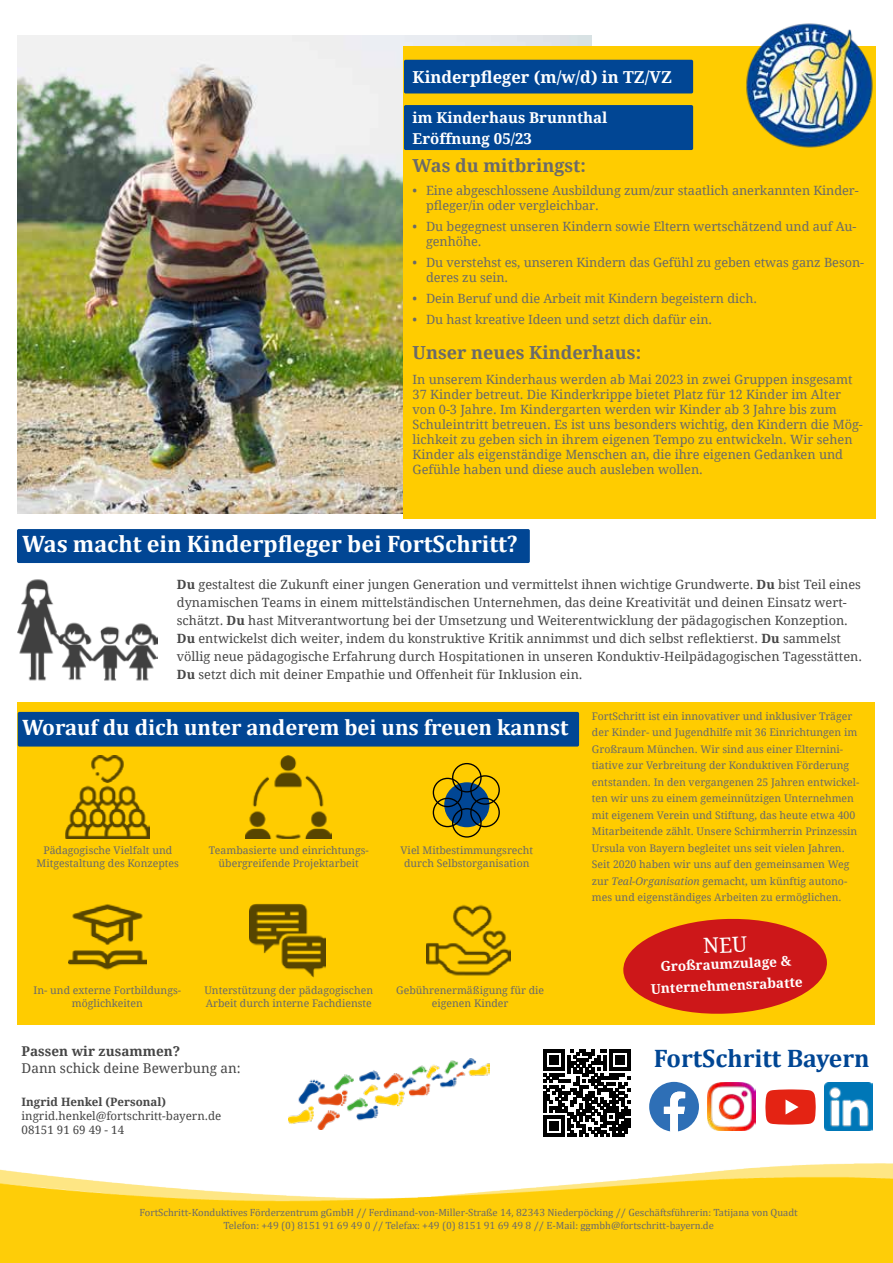
<style>
.page{position:relative;width:893px;height:1263px;background:#fff}
.page>*{position:absolute;margin:0;border:0;box-sizing:border-box;transform-origin:0 0}
.t1{font:700 25.5px "Cambria";color:#004694}
.t2{font:700 24px "Cambria";color:#fff}
.t3{font:700 22.5px "Cambria";color:#fff}
.t4{font:700 18px "Droid Serif";color:#6a6a6a}
.t5{font:700 16.5px "Droid Serif";color:#fff}
.t6{font:700 15px/21px "Droid Serif";color:#fff}
.t7{font:700 13.5px/21.8px "Droid Serif";color:#fff;text-align:center}
.t8{font:13.5px "Droid Serif";color:#464646}
.t9{font:700 13.5px "Droid Serif";color:#464646}
.t10{font:12.75px/15px "Droid Serif";color:#6a6a6a}
.t11{font:12.75px/18px "Droid Serif";color:#464646}
.t12{font:11.55px/13.8px "Droid Serif";color:#464646}
.t13{font:700 11.55px "Droid Serif";color:#464646}
.t14{font:10.5px/16.5px "Droid Serif";color:#6a6a6a;text-align:center}
.t15{font:10.5px/12.6px "Cambria";color:#6a6a6a;text-align:center}
.s1{font-weight:700}
.s2{font-style:italic}
</style>
<div class="page">
<img style="left:17px;top:35px;width:575px;height:478px">
<div style="left:404px;top:47px;width:472px;height:472px;background:#fc0"></div>
<div style="left:404px;top:60px;width:289px;height:33px;background:#014694;border-radius:2px"></div>
<div style="left:404px;top:105px;width:289px;height:45px;background:#014694;border-radius:2px"></div>
<div style="left:17px;top:529px;width:513px;height:34px;background:#014694;border-radius:2px"></div>
<div style="left:18px;top:702px;width:857px;height:322px;background:#fc0"></div>
<img style="left:66px;top:755px;width:83px;height:84px">
<img style="left:245px;top:755px;width:86px;height:84px">
<img style="left:427px;top:905px;width:83px;height:71px">
<img style="left:68px;top:904px;width:79px;height:66px">
<img style="left:250px;top:903px;width:76px;height:74px">
<svg style="left:445px;top:783px;width:44px;height:43px"></svg>
<div style="left:444px;top:782px;width:45px;height:45px;border:1px solid #014694;border-radius:50%"></div>
<div style="left:452px;top:763px;width:30px;height:29px;border:1px solid #000;border-radius:50%"></div>
<div style="left:470px;top:775px;width:30px;height:30px;border:1px solid #000;border-radius:50%"></div>
<div style="left:470px;top:798px;width:30px;height:29px;border:1px solid #000;border-radius:50%"></div>
<div style="left:452px;top:808px;width:30px;height:30px;border:1px solid #000;border-radius:50%"></div>
<div style="left:433px;top:798px;width:29px;height:29px;border:1px solid #000;border-radius:50%"></div>
<div style="left:433px;top:778px;width:29px;height:29px;border:1px solid #000;border-radius:50%"></div>
<img style="left:18px;top:579px;width:140px;height:102px">
<img style="left:740px;top:23px;width:136px;height:125px">
<div style="left:18px;top:712px;width:561px;height:34px;background:#014694;border-radius:2px"></div>
<img style="left:0;top:1164px;width:893px;height:99px">
<svg style="left:765px;top:1089px;width:51px;height:35px"></svg>
<img style="left:824px;top:1083px;width:48px;height:48px">
<img style="left:708px;top:1083px;width:48px;height:48px">
<svg style="left:649px;top:1082px;width:50px;height:50px"></svg>
<svg style="left:544px;top:1049px;width:87px;height:87px"></svg>
<img style="left:288px;top:1059px;width:201px;height:71px">
<svg style="left:623px;top:918px;width:204px;height:96px"></svg>
<h3 class="t5" style="left:413px;top:65px;width:261px">Kinderpfleger (m/w/d) in TZ/VZ</h3>
<h3 class="t6" style="left:413px;top:106px;width:196px">im Kinderhaus Brunnthal<br>Eröffnung 05/23</h3>
<h3 class="t4" style="left:413px;top:153px;width:175px">Was du mitbringst:</h3>
<p class="t10" style="left:426px;top:182px;width:434px;text-indent:-14px">• Eine abgeschlossene Ausbildung zum/zur staatlich anerkannten Kinder&shy;pfleger/in oder vergleichbar.</p>
<p class="t10" style="left:426px;top:219px;width:432px;text-indent:-14px">• Du begegnest unseren Kindern sowie Eltern wertschätzend und auf Au&shy;genhöhe.</p>
<p class="t10" style="left:426px;top:255px;width:439px;text-indent:-14px">• Du verstehst es, unseren Kindern das Gefühl zu geben etwas ganz Beson&shy;deres zu sein.</p>
<p class="t10" style="left:413px;top:291px;width:346px">• Dein Beruf und die Arbeit mit Kindern begeistern dich.</p>
<p class="t10" style="left:413px;top:312px;width:301px">• Du hast kreative Ideen und setzt dich dafür ein.</p>
<h3 class="t4" style="left:413px;top:340px;width:230px">Unser neues Kinderhaus:</h3>
<p class="t10" style="left:413px;top:371px;width:452px">In unserem Kinderhaus werden ab Mai 2023 in zwei Gruppen insgesamt 37 Kinder betreut. Die Kinderkrippe bietet Platz für 12 Kinder im Alter von 0-3 Jahre. Im Kindergarten werden wir Kinder ab 3 Jahre bis zum Schuleintritt betreuen. Es ist uns besonders wichtig, den Kindern die Mög&shy;lichkeit zu geben sich in ihrem eigenen Tempo zu entwickeln. Wir sehen Kinder als eigenständige Menschen an, die ihre eigenen Gedanken und Gefühle haben und diese auch ausleben wollen.</p>
<h2 class="t2" style="left:22px;top:526px;width:497px">Was macht ein Kinderpfleger bei FortSchritt?</h2>
<p class="t11" style="left:177px;top:575px;width:687px"><span class="s1">Du</span> gestaltest die Zukunft einer jungen Generation und vermittelst ihnen wichtige Grundwerte. <span class="s1">Du</span> bist Teil eines dynamischen Teams in einem mittelständischen Unternehmen, das deine Kreativität und deinen Einsatz wert&shy;schätzt. <span class="s1">Du</span> hast Mitverantwortung bei der Umsetzung und Weiterentwicklung der pädagogischen Konzeption.<br><span class="s1">Du</span> entwickelst dich weiter, indem du konstruktive Kritik annimmst und dich selbst reflektierst. <span class="s1">Du</span> sammelst völlig neue pädagogische Erfahrung durch Hospitationen in unseren Konduktiv-Heilpädagogischen Tagesstätten.<br><span class="s1">Du</span> setzt dich mit deiner Empathie und Offenheit für Inklusion ein.</p>
<h3 class="t3" style="left:22px;top:712px;width:548px">Worauf du dich unter anderem bei uns freuen kannst</h3>
<p class="t14" style="left:37px;top:844px;width:144px;line-height:12.6px">Pädagogische Vielfalt und<br>Mitgestaltung des Konzeptes</p>
<p class="t14" style="left:209px;top:844px;width:161px;line-height:12.6px">Teambasierte und einrichtungs&shy;übergreifende Projektarbeit</p>
<p class="t14" style="left:401px;top:844px;width:134px;line-height:12.6px">Viel Mitbestimmungsrecht durch Selbstorganisation</p>
<p class="t14" style="left:34px;top:984px;width:149px;line-height:12.6px">In- und externe Fortbildungs&shy;möglichkeiten</p>
<p class="t9" style="left:22px;top:1042px;width:160px">Passen wir zusammen?</p>
<p class="t8" style="left:22px;top:1058px;width:221px">Dann schick deine Bewerbung an:</p>
<p class="t13" style="left:22px;top:1094px;width:146px">Ingrid Henkel (Personal)</p>
<p class="t12" style="left:22px;top:1109px;width:201px">ingrid.henkel@fortschritt-bayern.de<br>08151 91 69 49 - 14</p>
<p class="t14" style="left:204px;top:984px;width:170px;line-height:12.6px;text-align:left">Unterstützung der pädagogischen<br>Arbeit durch interne Fachdienste</p>
<p class="t14" style="left:396px;top:984px;width:149px;line-height:12.6px">Gebührenermäßigung für die eigenen Kinder</p>
<p class="t14" style="left:592px;top:708px;width:269px;text-align:left">FortSchritt ist ein innovativer und inklusiver Träger der Kinder- und Jugendhilfe mit 36 Einrichtungen im Großraum München. Wir sind aus einer Elternini&shy;tiative zur Verbreitung der Konduktiven Förderung entstanden. In den vergangenen 25 Jahren entwickel&shy;ten wir uns zu einem gemeinnützigen Unternehmen mit eigenem Verein und Stiftung, das heute etwa 400<br>Mitarbeitende zählt. Unsere Schirmherrin Prinzessin Ursula von Bayern begleitet uns seit vielen Jahren.<br>Seit 2020 haben wir uns auf den gemeinsamen Weg zur <span class="s2">Teal-Organisation</span> gemacht, um künftig autono&shy;mes und eigenständiges Arbeiten zu ermöglichen.</p>
<p class="t7" style="left:649px;top:956px;width:153px;rotate:-3deg">Großraumzulage &amp;<br>Unternehmensrabatte</p>
<h1 class="t1" style="left:654px;top:1040px;width:217px">FortSchritt Bayern</h1>
<p class="t15" style="left:140px;top:1206px;width:660px">FortSchritt-Konduktives Förderzentrum gGmbH // Ferdinand-von-Miller-Straße 14, 82343 Niederpöcking // Geschäftsführerin: Tatijana von Quadt<br>Telefon: +49 (0) 8151 91 69 49 0 // Telefax: +49 (0) 8151 91 69 49 8 // E-Mail: ggmbh@fortschritt-bayern.de</p>
</div>
